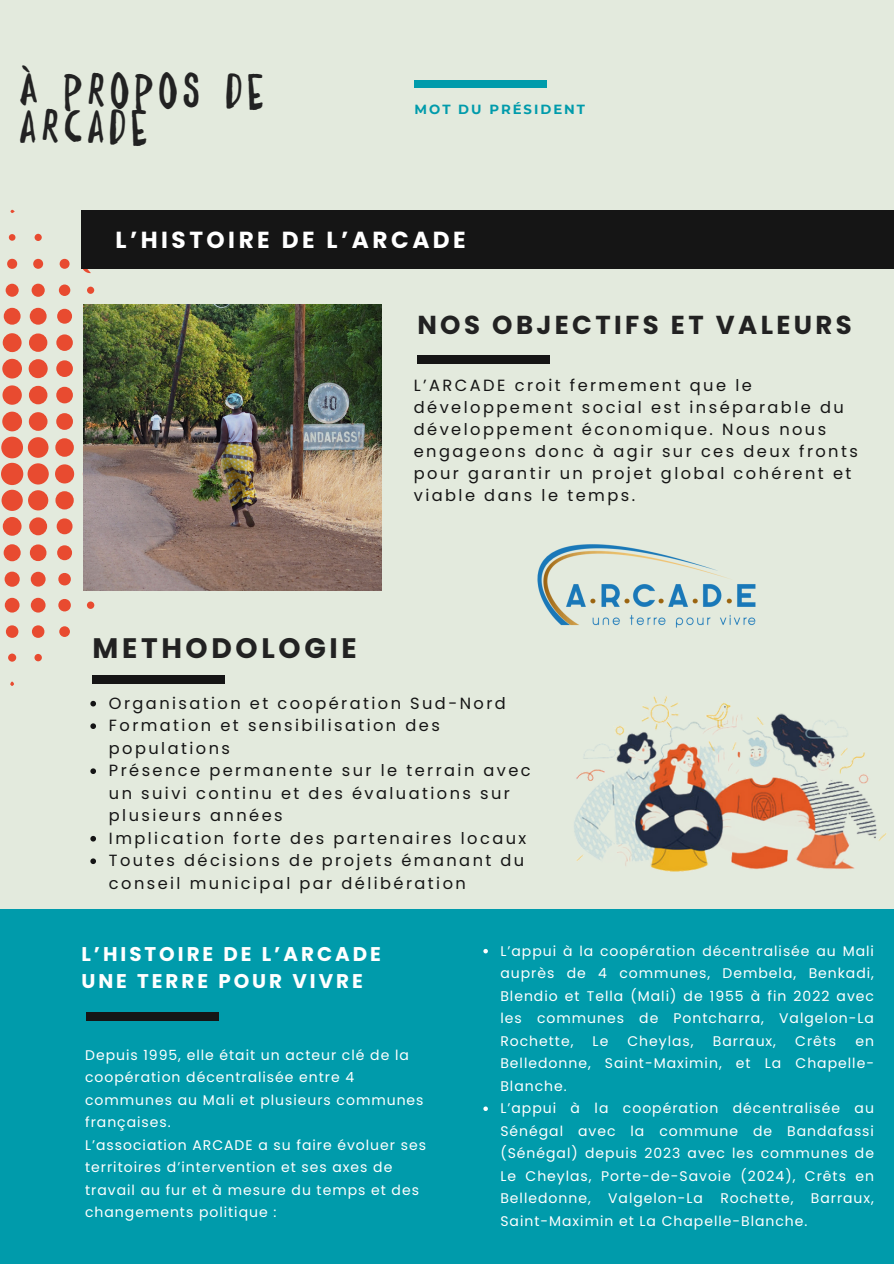
<style>
.page{position:relative;width:894px;height:1264px;background:#fff}
.page>*{position:absolute;margin:0;border:0;box-sizing:border-box;transform-origin:0 0}
.t1{font:42.45px/36px "Daft Brush";letter-spacing:.2em;color:#222}
.t2{font:700 28.2px "Poppins";letter-spacing:.13em;color:#222}
.t3{font:700 25.95px "Poppins";letter-spacing:.13em;color:#222}
.t4{font:700 23.25px "Poppins";letter-spacing:.15em;color:#fff}
.t5{font:700 19.8px/27px "Poppins";letter-spacing:.15em;color:#fff}
.t6{font:16.2px/22px "Poppins";letter-spacing:.15em;color:#151515}
.t7{font:13.95px/22.5px "Poppins";letter-spacing:.07em;color:#fff;text-align:justify}
.t8{font:700 13.2px "Montserrat";letter-spacing:.15em;color:#009bab}
</style>
<div class="page">
<div style="left:0;top:0;width:893px;height:1263px;background:#e3eadd"></div>
<div style="left:0;top:909px;width:893px;height:354px;background:#009bab"></div>
<div style="left:1px;top:463px;width:22px;height:22px;background:#e84b30;border-radius:50%"></div>
<div style="left:1px;top:436px;width:22px;height:22px;background:#e84b30;border-radius:50%"></div>
<div style="left:28px;top:463px;width:21px;height:21px;background:#e84b30;border-radius:50%"></div>
<div style="left:1px;top:489px;width:22px;height:22px;background:#e84b30;border-radius:50%"></div>
<div style="left:28px;top:437px;width:21px;height:21px;background:#e84b30;border-radius:50%"></div>
<div style="left:28px;top:490px;width:20px;height:20px;background:#e84b30;border-radius:50%"></div>
<div style="left:2px;top:411px;width:20px;height:20px;background:#e84b30;border-radius:50%"></div>
<div style="left:2px;top:359px;width:20px;height:19px;background:#e84b30;border-radius:50%"></div>
<div style="left:2px;top:385px;width:20px;height:20px;background:#e84b30;border-radius:50%"></div>
<div style="left:55px;top:464px;width:19px;height:19px;background:#e84b30;border-radius:50%"></div>
<div style="left:29px;top:359px;width:19px;height:19px;background:#e84b30;border-radius:50%"></div>
<div style="left:3px;top:333px;width:19px;height:19px;background:#e84b30;border-radius:50%"></div>
<div style="left:3px;top:517px;width:19px;height:19px;background:#e84b30;border-radius:50%"></div>
<div style="left:29px;top:412px;width:18px;height:19px;background:#e84b30;border-radius:50%"></div>
<div style="left:29px;top:386px;width:18px;height:18px;background:#e84b30;border-radius:50%"></div>
<div style="left:55px;top:438px;width:19px;height:19px;background:#e84b30;border-radius:50%"></div>
<div style="left:29px;top:333px;width:18px;height:19px;background:#e84b30;border-radius:50%"></div>
<div style="left:55px;top:491px;width:19px;height:18px;background:#e84b30;border-radius:50%"></div>
<div style="left:29px;top:517px;width:18px;height:18px;background:#e84b30;border-radius:50%"></div>
<div style="left:4px;top:544px;width:17px;height:17px;background:#e84b30;border-radius:50%"></div>
<div style="left:4px;top:308px;width:17px;height:17px;background:#e84b30;border-radius:50%"></div>
<div style="left:30px;top:308px;width:17px;height:17px;background:#e84b30;border-radius:50%"></div>
<div style="left:56px;top:413px;width:17px;height:17px;background:#e84b30;border-radius:50%"></div>
<div style="left:56px;top:360px;width:17px;height:17px;background:#e84b30;border-radius:50%"></div>
<div style="left:30px;top:544px;width:16px;height:17px;background:#e84b30;border-radius:50%"></div>
<div style="left:56px;top:387px;width:17px;height:16px;background:#e84b30;border-radius:50%"></div>
<div style="left:56px;top:334px;width:17px;height:17px;background:#e84b30;border-radius:50%"></div>
<div style="left:57px;top:518px;width:16px;height:16px;background:#e84b30;border-radius:50%"></div>
<div style="left:5px;top:571px;width:15px;height:15px;background:#e84b30;border-radius:50%"></div>
<div style="left:57px;top:309px;width:15px;height:15px;background:#e84b30;border-radius:50%"></div>
<div style="left:57px;top:545px;width:15px;height:15px;background:#e84b30;border-radius:50%"></div>
<div style="left:31px;top:571px;width:15px;height:15px;background:#e84b30;border-radius:50%"></div>
<div style="left:31px;top:597px;width:15px;height:15px;background:#e84b30;border-radius:50%"></div>
<div style="left:5px;top:597px;width:15px;height:15px;background:#e84b30;border-radius:50%"></div>
<div style="left:32px;top:284px;width:13px;height:13px;background:#e84b30;border-radius:50%"></div>
<div style="left:6px;top:284px;width:13px;height:13px;background:#e84b30;border-radius:50%"></div>
<div style="left:58px;top:573px;width:13px;height:12px;background:#e84b30;border-radius:50%"></div>
<div style="left:58px;top:599px;width:13px;height:12px;background:#e84b30;border-radius:50%"></div>
<div style="left:6px;top:625px;width:12px;height:13px;background:#e84b30;border-radius:50%"></div>
<div style="left:32px;top:625px;width:12px;height:13px;background:#e84b30;border-radius:50%"></div>
<div style="left:59px;top:284px;width:11px;height:12px;background:#e84b30;border-radius:50%"></div>
<div style="left:59px;top:626px;width:11px;height:11px;background:#e84b30;border-radius:50%"></div>
<div style="left:7px;top:259px;width:10px;height:10px;background:#e84b30;border-radius:50%"></div>
<div style="left:60px;top:259px;width:10px;height:10px;background:#e84b30;border-radius:50%"></div>
<div style="left:33px;top:259px;width:10px;height:10px;background:#e84b30;border-radius:50%"></div>
<div style="left:8px;top:653px;width:8px;height:8px;background:#e84b30;border-radius:50%"></div>
<div style="left:34px;top:654px;width:8px;height:7px;background:#e84b30;border-radius:50%"></div>
<div style="left:87px;top:601px;width:7px;height:8px;background:#e84b30;border-radius:50%"></div>
<div style="left:35px;top:234px;width:7px;height:7px;background:#e84b30;border-radius:50%"></div>
<div style="left:87px;top:286px;width:7px;height:8px;background:#e84b30;border-radius:50%"></div>
<svg style="left:81px;top:268px;width:10px;height:6px"></svg>
<div style="left:9px;top:234px;width:7px;height:7px;background:#e84b30;border-radius:50%"></div>
<svg style="left:10px;top:681px;width:4px;height:5px"></svg>
<svg style="left:10px;top:210px;width:5px;height:3px"></svg>
<div style="left:81px;top:210px;width:812px;height:58px;background:#151515"></div>
<img style="left:83px;top:304px;width:298px;height:286px">
<img style="left:574px;top:720px;width:313px;height:152px">
<div style="left:414px;top:80px;width:133px;height:8px;background:#009bab"></div>
<div style="left:417px;top:355px;width:132px;height:8px;background:#151515"></div>
<div style="left:92px;top:675px;width:133px;height:8px;background:#151515"></div>
<div style="left:86px;top:1012px;width:132px;height:8px;background:#151515"></div>
<img style="left:537px;top:544px;width:276px;height:209px">
<svg style="left:90px;top:701px;width:6px;height:5px"></svg>
<svg style="left:90px;top:723px;width:6px;height:6px"></svg>
<svg style="left:90px;top:768px;width:6px;height:6px"></svg>
<svg style="left:90px;top:836px;width:6px;height:5px"></svg>
<svg style="left:90px;top:858px;width:6px;height:6px"></svg>
<svg style="left:483px;top:948px;width:4px;height:5px"></svg>
<svg style="left:483px;top:1106px;width:4px;height:4px"></svg>
<h6 class="t1" style="left:20px;top:74px;width:244px">À PROPOS DE<br>ARCADE</h6>
<p class="t8" style="left:414px;top:101px;width:172px">MOT DU PRÉSIDENT</p>
<p class="t4" style="left:115px;top:223px;width:352px">L’HISTOIRE DE L’ARCADE</p>
<h3 class="t3" style="left:417px;top:307px;width:436px">NOS OBJECTIFS ET VALEURS</h3>
<h2 class="t6" style="left:413px;top:374px;width:445px">L’ARCADE croit fermement que le développement social est inséparable du développement économique. Nous nous engageons donc à agir sur ces deux fronts pour garantir un projet global cohérent et viable dans le temps.</h2>
<p class="t2" style="left:92px;top:628px;width:266px">METHODOLOGIE</p>
<h5 class="t6" style="left:109px;top:692px;width:398px">Organisation et coopération Sud-Nord</h5>
<p class="t6" style="left:109px;top:714px;width:332px;line-height:22.5px">Formation et sensibilisation des populations</p>
<h2 class="t6" style="left:109px;top:759px;width:423px;line-height:22.5px">Présence permanente sur le terrain avec un suivi continu et des évaluations sur plusieurs années</h2>
<p class="t6" style="left:109px;top:827px;width:418px">Implication forte des partenaires locaux</p>
<p class="t6" style="left:109px;top:849px;width:417px;line-height:22.5px">Toutes décisions de projets émanant du conseil municipal par délibération</p>
<h1 class="t5" style="left:81px;top:940px;width:301px">L’HISTOIRE DE L’ARCADE<br>UNE TERRE POUR VIVRE</h1>
<p class="t7" style="left:85px;top:1043px;width:340px;text-align:left">Depuis 1995, elle était un acteur clé de la coopération décentralisée entre 4 communes au Mali et plusieurs communes françaises.</p>
<p class="t7" style="left:85px;top:1133px;width:342px;text-align:left">L’association ARCADE a su faire évoluer ses territoires d’intervention et ses axes de travail au fur et à mesure du temps et des changements politique :</p>
<p class="t7" style="left:500px;top:939px;width:375px">L’appui à la coopération décentralisée au Mali auprès de 4 communes, Dembela, Benkadi, Blendio et Tella (Mali) de 1955 à fin 2022 avec les communes de Pontcharra, Valgelon-La Rochette,</p>
<p class="t7" style="left:592px;top:1029px;width:17px">Le</p>
<p class="t7" style="left:627px;top:1029px;width:68px">Cheylas,</p>
<p class="t7" style="left:712px;top:1029px;width:65px">Barraux,</p>
<p class="t7" style="left:795px;top:1029px;width:42px">Crêts</p>
<p class="t7" style="left:500px;top:1029px;width:375px;text-indent:355px">en Belledonne, Saint-Maximin, et La Chapelle-Blanche.</p>
<p class="t7" style="left:500px;top:1097px;width:375px">L’appui à la coopération décentralisée au Sénégal avec la commune de Bandafassi (Sénégal) depuis 2023 avec les communes de Le Cheylas, Porte-de-Savoie (2024), Crêts en Belledonne, Valgelon-La Rochette, Barraux, Saint-Maximin et La Chapelle-Blanche.</p>
</div>
